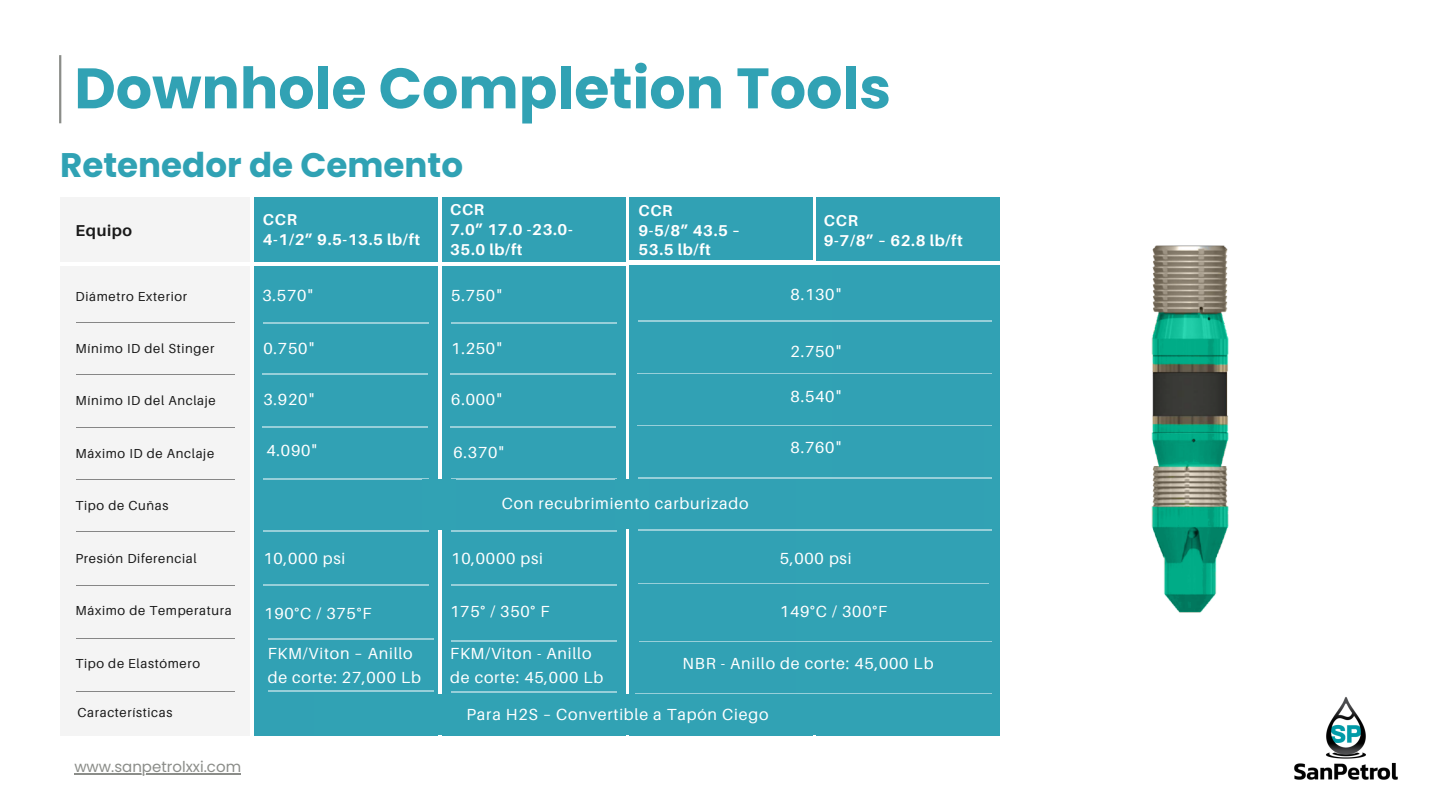
<style>
.page{position:relative;width:1440px;height:810px;background:#fff}
.page>*{position:absolute;margin:0;border:0;box-sizing:border-box;transform-origin:0 0}
.t1{font:700 57px "Poppins";color:#31a2b4}
.t2{font:700 34.1px "Poppins";color:#30a2b4}
.t3{font:16.1px/23.6px "Aileron";letter-spacing:.05em;color:#fff}
.t4{font:700 15.8px "Aileron";letter-spacing:.04em;color:#191919}
.t5{font:700 15.7px/19.7px "Aileron";letter-spacing:.04em;color:#fff}
.t6{font:15px "Poppins";color:#8b8d89}
.t7{font:13.1px "Aileron";letter-spacing:.05em;color:#191919}
</style>
<div class="page">
<img style="left:1294px;top:697px;width:104px;height:83px">
<hr style="left:59px;top:55px;width:2px;height:68px;background:#8b8d89">
<hr style="left:74px;top:773px;width:167px;height:1px;background:#8b8d89">
<div style="left:254px;top:197px;width:184px;height:65px;background:#31a1b4"></div>
<div style="left:254px;top:266px;width:184px;height:470px;background:#31a1b4"></div>
<div style="left:60px;top:197px;width:190px;height:65px;background:#f4f4f4"></div>
<div style="left:60px;top:266px;width:190px;height:470px;background:#f4f4f4"></div>
<hr style="left:76px;top:322px;width:159px;height:1px;background:#191919">
<hr style="left:76px;top:375px;width:159px;height:1px;background:#191919">
<hr style="left:76px;top:427px;width:159px;height:1px;background:#191919">
<hr style="left:264px;top:322px;width:165px;height:1px;background:#fff">
<hr style="left:76px;top:479px;width:159px;height:1px;background:#191919">
<hr style="left:76px;top:531px;width:159px;height:1px;background:#191919">
<hr style="left:264px;top:478px;width:165px;height:1px;background:#fff">
<hr style="left:262px;top:373px;width:166px;height:2px;background:#fff">
<hr style="left:262px;top:426px;width:166px;height:1px;background:#fff">
<hr style="left:264px;top:530px;width:165px;height:2px;background:#fff">
<hr style="left:76px;top:585px;width:159px;height:1px;background:#191919">
<hr style="left:264px;top:584px;width:165px;height:2px;background:#fff">
<div style="left:442px;top:197px;width:184px;height:65px;background:#31a1b4"></div>
<div style="left:442px;top:266px;width:184px;height:470px;background:#31a1b4"></div>
<hr style="left:451px;top:322px;width:166px;height:1px;background:#fff">
<hr style="left:451px;top:478px;width:166px;height:1px;background:#fff">
<hr style="left:450px;top:373px;width:166px;height:2px;background:#fff">
<hr style="left:450px;top:426px;width:166px;height:1px;background:#fff">
<hr style="left:451px;top:530px;width:166px;height:2px;background:#fff">
<hr style="left:451px;top:584px;width:166px;height:2px;background:#fff">
<div style="left:629px;top:197px;width:183px;height:63px;background:#31a1b4"></div>
<div style="left:629px;top:265px;width:183px;height:470px;background:#31a1b4"></div>
<div style="left:816px;top:197px;width:183px;height:64px;background:#31a1b4"></div>
<div style="left:816px;top:265px;width:183px;height:471px;background:#31a1b4"></div>
<div style="left:422px;top:480px;width:33px;height:50px;background:#31a2b4"></div>
<div style="left:615px;top:480px;width:33px;height:49px;background:#31a2b4"></div>
<div style="left:796px;top:479px;width:33px;height:216px;background:#31a2b4"></div>
<hr style="left:638px;top:584px;width:351px;height:1px;background:#fff">
<hr style="left:638px;top:529px;width:354px;height:1px;background:#fff">
<div style="left:984px;top:479px;width:16px;height:49px;background:#31a2b4"></div>
<div style="left:800px;top:265px;width:32px;height:214px;background:#31a2b4"></div>
<hr style="left:638px;top:320px;width:354px;height:2px;background:#fff">
<hr style="left:637px;top:425px;width:355px;height:1px;background:#fff">
<hr style="left:637px;top:373px;width:355px;height:1px;background:#fff">
<div style="left:984px;top:427px;width:16px;height:52px;background:#31a2b4"></div>
<hr style="left:638px;top:477px;width:354px;height:1px;background:#fff">
<hr style="left:76px;top:638px;width:159px;height:1px;background:#191919">
<hr style="left:76px;top:691px;width:159px;height:1px;background:#191919">
<hr style="left:268px;top:639px;width:166px;height:1px;background:#fff">
<hr style="left:268px;top:690px;width:166px;height:1px;background:#fff">
<hr style="left:451px;top:640px;width:166px;height:1px;background:#fff">
<hr style="left:639px;top:641px;width:353px;height:1px;background:#fff">
<hr style="left:451px;top:691px;width:166px;height:2px;background:#fff">
<hr style="left:635px;top:693px;width:357px;height:1px;background:#fff">
<div style="left:314px;top:695px;width:686px;height:40px;background:#31a2b4"></div>
<img style="left:1151px;top:245px;width:78px;height:368px">
<h2 class="t1" style="left:74px;top:48px;width:818px">Downhole Completion Tools</h2>
<p class="t2" style="left:60px;top:141px;width:404px">Retenedor de Cemento</p>
<p class="t5" style="left:263px;top:210px;width:159px">CCR<br>4-1/2” 9.5-13.5 lb/ft</p>
<h5 class="t5" style="left:450px;top:200px;width:124px">CCR<br>7.0” 17.0 -23.0-<br>35.0 lb/ft</h5>
<h5 class="t3" style="left:451px;top:284px;width:52px">5.750"</h5>
<p class="t4" style="left:76px;top:220px;width:58px">Equipo</p>
<p class="t3" style="left:262px;top:283px;width:52px">3.570"</p>
<p class="t7" style="left:76px;top:288px;width:113px">Diámetro Exterior</p>
<h5 class="t5" style="left:638px;top:200px;width:103px">CCR<br>9-5/8” 43.5 –<br>53.5 lb/ft</h5>
<h5 class="t5" style="left:824px;top:211px;width:141px">CCR<br>9-7/8” – 62.8 lb/ft</h5>
<h5 class="t3" style="left:791px;top:283px;width:52px">8.130"</h5>
<p class="t7" style="left:76px;top:341px;width:140px">Mínimo ID del Stinger</p>
<p class="t7" style="left:76px;top:393px;width:142px">Mínimo ID del Anclaje</p>
<p class="t7" style="left:76px;top:445px;width:140px">Máximo ID de Anclaje</p>
<p class="t7" style="left:76px;top:497px;width:94px">Tipo de Cuñas</p>
<h4 class="t3" style="left:264px;top:337px;width:52px">0.750"</h4>
<h4 class="t3" style="left:264px;top:387px;width:52px">3.920"</h4>
<h5 class="t3" style="left:451px;top:337px;width:52px">1.250"</h5>
<h3 class="t3" style="left:451px;top:387px;width:52px">6.000"</h3>
<h5 class="t3" style="left:791px;top:339px;width:52px">2.750"</h5>
<h5 class="t3" style="left:791px;top:384px;width:52px">8.540"</h5>
<h5 class="t3" style="left:266px;top:438px;width:52px">4.090"</h5>
<h5 class="t3" style="left:453px;top:441px;width:52px">6.370"</h5>
<h3 class="t3" style="left:791px;top:435px;width:52px">8.760"</h3>
<h3 class="t3" style="left:502px;top:491px;width:248px">Con recubrimiento carburizado</h3>
<h4 class="t7" style="left:76px;top:550px;width:123px">Presión Diferencial</h4>
<h4 class="t3" style="left:264px;top:547px;width:83px">10,000 psi</h4>
<h5 class="t7" style="left:76px;top:603px;width:158px">Máximo de Temperatura</h5>
<h5 class="t3" style="left:264px;top:601px;width:109px">190°C / 375°F</h5>
<h5 class="t3" style="left:451px;top:547px;width:93px">10,0000 psi</h5>
<h5 class="t3" style="left:450px;top:599px;width:101px">175° / 350° F</h5>
<h5 class="t3" style="left:780px;top:547px;width:73px">5,000 psi</h5>
<h5 class="t3" style="left:780px;top:599px;width:109px">149°C / 300°F</h5>
<h5 class="t7" style="left:76px;top:656px;width:126px">Tipo de Elastómero</h5>
<h5 class="t7" style="left:77px;top:704px;width:97px">Características</h5>
<h4 class="t6" style="left:74px;top:756px;width:168px">www.sanpetrolxxi.com</h4>
<h5 class="t3" style="left:268px;top:641px;width:155px">FKM/Viton – Anillo de corte: 27,000 Lb</h5>
<h5 class="t3" style="left:450px;top:641px;width:155px">FKM/Viton - Anillo de corte: 45,000 Lb</h5>
<h5 class="t3" style="left:683px;top:651px;width:252px">NBR - Anillo de corte: 45,000 Lb</h5>
<p class="t3" style="left:467px;top:703px;width:304px">Para H2S – Convertible a Tapón Ciego</p>
</div>
